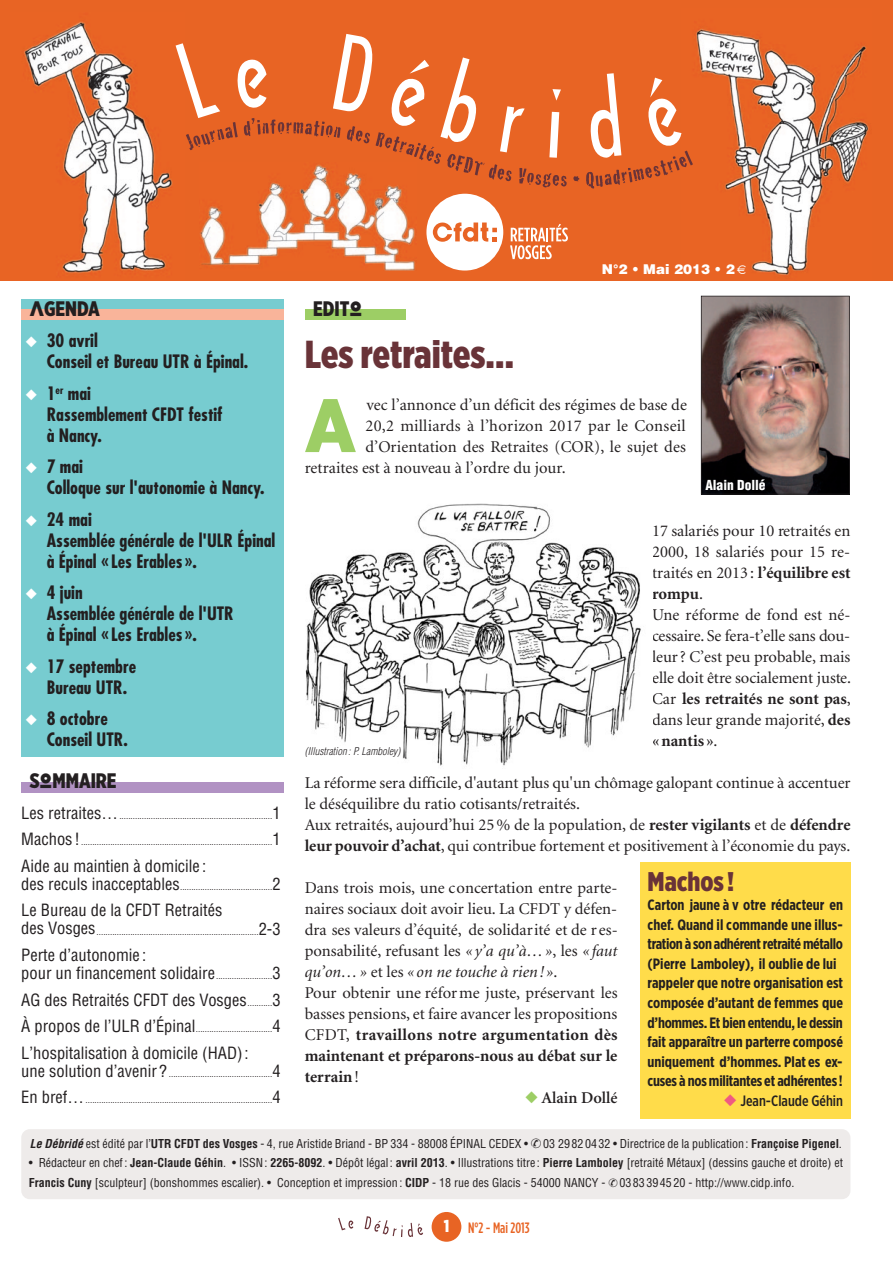
<style>
.page{position:relative;width:893px;height:1263px;background:#fff}
.page>*{position:absolute;margin:0;border:0;box-sizing:border-box;transform-origin:0 0}
.t1{font:900 75.3px "Gotham Narrow";color:#9dce65}
.t2{font:900 39px "Gotham X Narrow";color:#693338}
.t3{font:900 27px "Gotham X Narrow";color:#693338}
.t4{font:900 21px "Gotham X Narrow";color:#231f20}
.t5{font:700 condensed 18px/21px "Futura";color:#231f20}
.t6{font:16.5px/21px "Minion";color:#231f20}
.t7{font:condensed 16.5px/18px "Helvetica";color:#231f20}
.t8{font:600 16.5px "Minion";color:#231f20}
.t9{font:700 15px/19.5px "Gotham X Narrow";color:#231f20}
.t10{font:500 15px "Gotham X Narrow";color:#231f20}
.t11{font:500 15px "Gotham Condensed";color:#e86424}
.t12{font:900 13.5px "Helvetica";color:#fff}
.t13{font:900 condensed 13.5px "Helvetica";color:#fff}
.t14{font:condensed 12px/19.5px "Helvetica";color:#231f20}
.t15{font:italic 300 condensed 10.5px "Helvetica";color:#231f20}
.t16{font:condensed 9px "Helvetica";color:#231f20}
.s1{font-family:"CFDT";font-stretch:condensed}
.s2{color:#fff}
.s3{font-size:16.5px}
.s4{font-size:9px}
.s5{font-weight:700}
.s6{font-style:italic}
.s7{color:#9dce65}
.s8{color:#f05982}
.s9{font-weight:700;font-style:italic}
.s10{font-family:"Gotham X Narrow";font-weight:900;font-size:17.25px;color:#fff}
</style>
<div class="page">
<div style="left:432px;top:1212px;width:29px;height:30px;background:#e86424;border-radius:50%"></div>
<svg style="left:338px;top:1218px;width:15px;height:12px"></svg>
<svg style="left:365px;top:1216px;width:58px;height:21px"></svg>
<div style="left:0;top:0;width:893px;height:281px;background:#e86424"></div>
<img style="left:24px;top:22px;width:152px;height:251px">
<img style="left:696px;top:29px;width:173px;height:246px">
<svg style="left:176px;top:34px;width:391px;height:153px"></svg>
<svg style="left:573px;top:176px;width:6px;height:5px"></svg>
<svg style="left:586px;top:73px;width:107px;height:115px"></svg>
<img style="left:199px;top:162px;width:218px;height:109px">
<div style="left:21px;top:300px;width:262px;height:457px;background:#77ccd0"></div>
<div style="left:305px;top:309px;width:100px;height:11px;background:#9dce65"></div>
<div style="left:21px;top:309px;width:262px;height:11px;background:#f9b49a"></div>
<div style="left:21px;top:782px;width:262px;height:10px;background:#b192c3"></div>
<div style="left:21px;top:1129px;width:829px;height:70px;background:#eeebea;border-radius:9px"></div>
<svg style="left:701px;top:296px;width:149px;height:198px;background:#7f6660"></svg>
<div style="left:426px;top:194px;width:77px;height:77px;background:#fff;border-radius:50%"></div>
<svg style="left:433px;top:222px;width:64px;height:20px"></svg>
<svg style="left:510px;top:224px;width:58px;height:35px"></svg>
<img style="left:305px;top:503px;width:336px;height:263px">
<div style="left:640px;top:862px;width:210px;height:256px;background:#ffdc4a"></div>
<svg style="left:737px;top:265px;width:9px;height:9px"></svg>
<p class="t4" style="left:30px;top:295px;width:72px"><span class="s1">A</span>GENDA</p>
<p class="t4" style="left:313px;top:295px;width:51px">EDIT<span class="s1">O</span></p>
<p class="t12" style="left:602px;top:264px;width:134px">N°2 • Mai 2013 • 2</p>
<p class="t5" style="left:47px;top:331px;width:203px;text-indent:-21px"><span class="s2">◆</span> 30 avril<br>Conseil et Bureau UTR à Épinal.</p>
<p class="t5" style="left:47px;top:384px;width:177px;text-indent:-21px"><span class="s2">◆</span> 1<sup>er</sup> mai<br>Rassemblement CFDT festif à Nancy.</p>
<p class="t5" style="left:47px;top:457px;width:219px;text-indent:-21px"><span class="s2">◆</span> 7 mai<br>Colloque sur l'autonomie à Nancy.</p>
<p class="t5" style="left:47px;top:510px;width:230px;text-indent:-21px"><span class="s2">◆</span> 24 mai<br>Assemblée générale de l'ULR Épinal à Épinal « Les Erables ».</p>
<p class="t5" style="left:47px;top:583px;width:189px;text-indent:-21px"><span class="s2">◆</span> 4 juin<br>Assemblée générale de l'UTR à Épinal « Les Erables ».</p>
<p class="t5" style="left:47px;top:657px;width:91px;text-indent:-21px"><span class="s2">◆</span> 17 septembre<br>Bureau UTR.</p>
<p class="t5" style="left:47px;top:709px;width:82px;text-indent:-21px"><span class="s2">◆</span> 8 octobre<br>Conseil UTR.</p>
<p class="t4" style="left:30px;top:767px;width:88px">S<span class="s1">O</span>MMAIRE</p>
<p class="t16" style="left:21px;top:812px;width:261px"><span class="s3">Les retraites…</span> ....................................................................<span class="s3">1</span></p>
<p class="t16" style="left:21px;top:839px;width:261px"><span class="s3">Machos !</span>.....................................................................................<span class="s3">1</span></p>
<p class="t7" style="left:21px;top:858px;width:186px">Aide au maintien à domicile :</p>
<p class="t16" style="left:21px;top:883px;width:261px"><span class="s3">des reculs inacceptables</span>.........................................<span class="s3">2</span></p>
<p class="t7" style="left:21px;top:903px;width:203px">Le Bureau de la CFDT Retraités</p>
<p class="t16" style="left:21px;top:928px;width:261px"><span class="s3">des Vosges</span>........................................................................<span class="s3">2-3</span></p>
<p class="t7" style="left:21px;top:947px;width:261px">Perte d’autonomie :<br>pour un financement solidaire<span class="s4">.........................</span>3</p>
<p class="t7" style="left:21px;top:992px;width:261px">AG des Retraités CFDT des Vosges<span class="s4">...........</span>3</p>
<p class="t16" style="left:21px;top:1025px;width:261px"><span class="s3">À propos de l’ULR d’Épinal</span>..................................<span class="s3">4</span></p>
<p class="t7" style="left:21px;top:1045px;width:229px">L’hospitalisation à domicile (HAD):</p>
<p class="t16" style="left:21px;top:1070px;width:261px"><span class="s3">une solution d’avenir?</span> ..............................................<span class="s3">4</span></p>
<p class="t16" style="left:21px;top:1096px;width:261px"><span class="s3">En bref…</span> ...................................................................................<span class="s3">4</span></p>
<h2 class="t2" style="left:305px;top:330px;width:211px">Les retraites…</h2>
<h1 class="t1" style="left:305px;top:398px;width:53px">A</h1>
<p class="t6" style="left:367px;top:395px;width:322px">vec l’annonce d’un déficit des régimes de base de</p>
<p class="t6" style="left:365px;top:416px;width:322px">20,2 milliards à l’horizon 2017 par le Conseil</p>
<p class="t6" style="left:365px;top:437px;width:322px">d’Orientation des Retraites (COR), le sujet des</p>
<p class="t6" style="left:305px;top:458px;width:262px">retraites est à nouveau à l’ordre du jour.</p>
<p class="t13" style="left:705px;top:480px;width:62px">Alain Dollé</p>
<p class="t6" style="left:652px;top:521px;width:200px">17 salariés pour 10 retraités en<br>2000, 18 salariés pour 15 re&shy;traités en 2013 : <span class="s5">l’équilibre est rompu</span>.<br>Une réforme de fond est né&shy;cessaire. Se fera-t’elle sans dou&shy;leur ? C’est peu probable, mais elle doit être socialement juste.<br>Car <span class="s5">les retraités ne sont pas</span>, dans leur grande majorité, <span class="s5">des « nantis »</span>.</p>
<p class="t6" style="left:305px;top:773px;width:547px">La réforme sera difficile, d'autant plus qu'un chômage galopant continue à accentuer le déséquilibre du ratio cotisants/retraités.<br>Aux retraités, aujourd’hui 25 % de la population, de <span class="s5">rester vigilants</span> et de <span class="s5">défendre leur pouvoir d’achat</span>, qui contribue fortement et positivement à l’économie du pays.</p>
<p class="t6" style="left:305px;top:878px;width:314px">Dans trois mois, une concertation entre parte&shy;naires sociaux doit avoir lieu. La CFDT y défen&shy;dra ses valeurs d’équité, de solidarité et de r es&shy;ponsabilité, refusant les <span class="s6">« y’a qu’à… »</span>, les <span class="s6">« faut qu’on… »</span> et les <span class="s6">« on ne touche à rien ! »</span>.<br>Pour obtenir une réfor me juste, préservant les basses pensions, et faire avancer les propositions CFDT, <span class="s5">travaillons notre argumentation dès maintenant et préparons-nous au débat sur le terrain</span>!</p>
<p class="t8" style="left:525px;top:1091px;width:94px"><span class="s7">◆</span> Alain Dollé</p>
<p class="t15" style="left:305px;top:747px;width:99px">(Illustration :P.Lamboley)</p>
<h3 class="t3" style="left:648px;top:864px;width:88px">Machos !</h3>
<p class="t9" style="left:648px;top:895px;width:197px">Carton jaune à v otre rédacteur en chef. Quand il commande une illus&shy;tration à son adhérent retraité métallo (Pierre Lamboley), il oublie de lui rappeler que notre organisation est composée d’autant de femmes que d’hommes. Et bien entendu, le dessin fait apparaître un parterre composé uniquement d’hommes. Plat es ex&shy;cuses à nos militantes et adhérentes !</p>
<p class="t10" style="left:724px;top:1091px;width:121px"><span class="s8">◆</span> Jean-Claude Géhin</p>
<p class="t14" style="left:30px;top:1134px;width:814px"><span class="s9">Le Débridé</span>est édité par l’<span class="s5">UTR CFDT des Vosges</span> - 4, rue Aristide Briand - BP 334 - 88008 ÉPINAL CEDEX • ✆03 29 82 04 32 • Directrice de la publication : <span class="s5">Françoise Pigenel</span>.</p>
<p class="t14" style="left:29px;top:1154px;width:816px">• Rédacteur en chef: <span class="s5">Jean-Claude Géhin</span>. • ISSN : <span class="s5">2265-8092</span>. • Dépôt légal : <span class="s5">avril 2013</span>. • Illustrations titre : <span class="s5">Pierre Lamboley</span> [retraité Métaux] (dessins gauche et droite) et<br><span class="s5">Francis Cuny</span> [sculpteur] (bonshommes escalier). • Conception et impression : <span class="s5">CIDP</span> - 18 rue des Glacis - 54000 NANCY - ✆03 83 39 45 20 - http://www.cidp.info.</p>
<p class="t11" style="left:444px;top:1219px;width:87px"><span class="s10">1</span> N°2 - Mai 2013</p>
</div>
